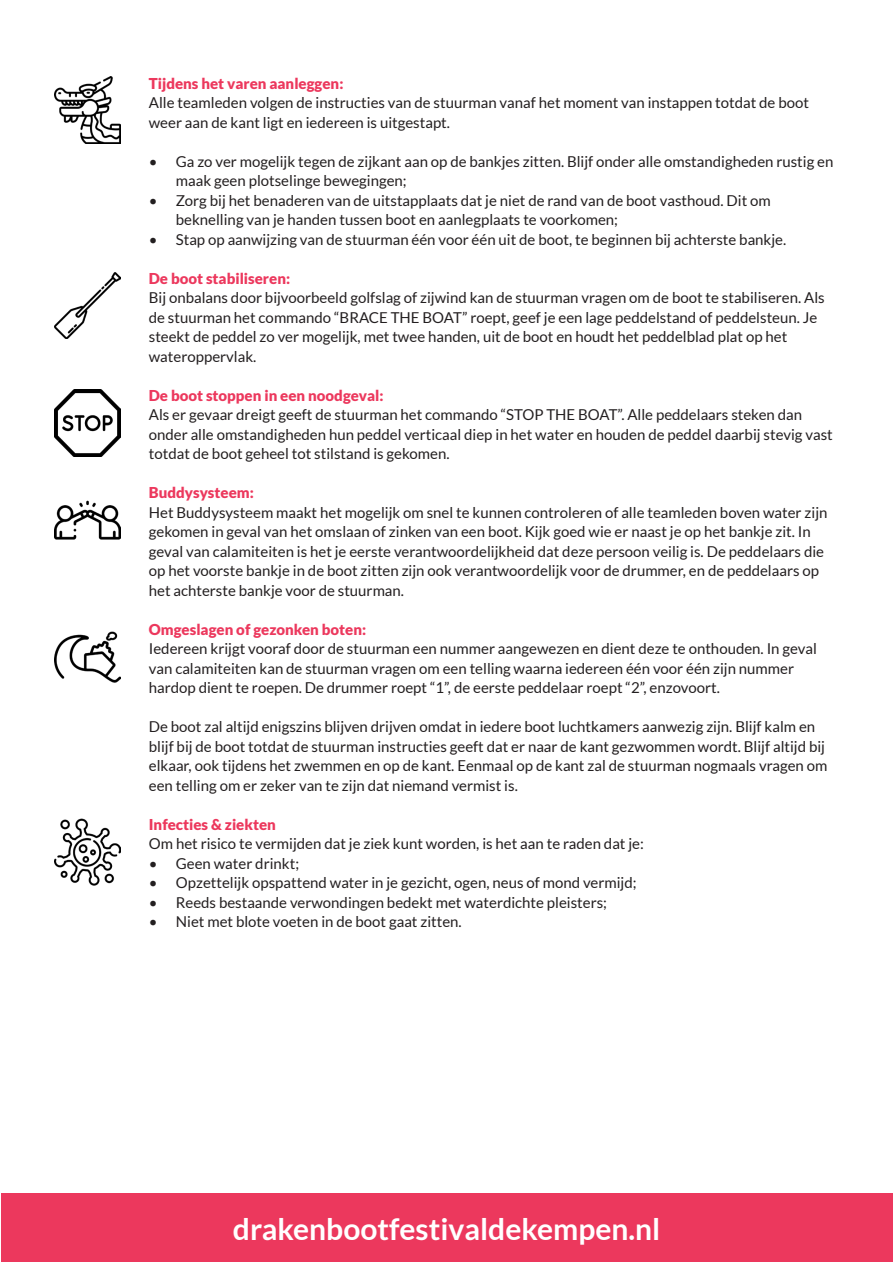
<style>
.page{position:relative;width:893px;height:1263px;background:#fff}
.page>*{position:absolute;margin:0;border:0;box-sizing:border-box;transform-origin:0 0}
.t1{font:700 30px "Lato";color:#fff}
.t2{font:15px/19.5px "Lato";color:#231f20}
.t3{font:900 15px "Lato";color:#ec385d}
</style>
<div class="page">
<div style="left:1px;top:1193px;width:891px;height:69px;background:#ec385d"></div>
<img style="left:54px;top:77px;width:67px;height:66px">
<img style="left:54px;top:272px;width:67px;height:67px">
<img style="left:54px;top:389px;width:67px;height:67px">
<img style="left:54px;top:500px;width:67px;height:40px">
<img style="left:54px;top:631px;width:67px;height:52px">
<img style="left:54px;top:819px;width:67px;height:66px">
<p class="t3" style="left:149px;top:74px;width:196px">Tijdens het varen aanleggen:</p>
<p class="t2" style="left:149px;top:93px;width:662px">Alle teamleden volgen de instructies van de stuurman vanaf het moment van instappen totdat de boot weer aan de kant ligt en iedereen is uitgestapt.</p>
<p class="t2" style="left:176px;top:151px;width:659px;text-indent:-27px">• Ga zo ver mogelijk tegen de zijkant aan op de bankjes zitten. Blijf onder alle omstandigheden rustig en maak geen plotselinge bewegingen;</p>
<p class="t2" style="left:176px;top:190px;width:597px;text-indent:-27px">• Zorg bij het benaderen van de uitstapplaats dat je niet de rand van de boot vasthoud. Dit om beknelling van je handen tussen boot en aanlegplaats te voorkomen;</p>
<p class="t2" style="left:149px;top:229px;width:639px">• Stap op aanwijzing van de stuurman één voor één uit de boot, te beginnen bij achterste bankje.</p>
<p class="t3" style="left:149px;top:269px;width:143px">De boot stabiliseren:</p>
<p class="t2" style="left:149px;top:288px;width:677px">Bij onbalans door bijvoorbeeld golfslag of zijwind kan de stuurman vragen om de boot te stabiliseren. Als de stuurman het commando “BRACE THE BOAT” roept, geef je een lage peddelstand of peddelsteun. Je steekt de peddel zo ver mogelijk, met twee handen, uit de boot en houdt het peddelblad plat op het</p>
<p class="t2" style="left:149px;top:346px;width:109px">wateroppervlak.</p>
<p class="t3" style="left:149px;top:386px;width:236px">De boot stoppen in een noodgeval:</p>
<p class="t2" style="left:149px;top:405px;width:685px">Als er gevaar dreigt geeft de stuurman het commando “STOP THE BOAT”. Alle peddelaars steken dan onder alle omstandigheden hun peddel verticaal diep in het water en houden de peddel daarbij stevig vast totdat de boot geheel tot stilstand is gekomen.</p>
<p class="t3" style="left:149px;top:484px;width:107px">Buddysysteem:</p>
<p class="t2" style="left:149px;top:502px;width:680px">Het Buddysysteem maakt het mogelijk om snel te kunnen controleren of alle teamleden boven water zijn gekomen in geval van het omslaan of zinken van een boot. Kijk goed wie er naast je op het bankje zit. In geval van calamiteiten is het je eerste verantwoordelijkheid dat deze persoon veilig is. De peddelaars die op het voorste bankje in de boot zitten zijn ook verantwoordelijk voor de drummer, en de peddelaars op het achterste bankje voor de stuurman.</p>
<p class="t3" style="left:149px;top:620px;width:219px">Omgeslagen of gezonken boten:</p>
<p class="t2" style="left:149px;top:639px;width:670px">Iedereen krijgt vooraf door de stuurman een nummer aangewezen en dient deze te onthouden. In geval van calamiteiten kan de stuurman vragen om een telling waarna iedereen één voor één zijn nummer</p>
<p class="t2" style="left:149px;top:678px;width:572px">hardop dient te roepen. De drummer roept “1”, de eerste peddelaar roept “2”, enzovoort.</p>
<p class="t2" style="left:149px;top:717px;width:680px">De boot zal altijd enigszins blijven drijven omdat in iedere boot luchtkamers aanwezig zijn. Blijf kalm en blijf bij de boot totdat de stuurman instructies geeft dat er naar de kant gezwommen wordt. Blijf altijd bij elkaar, ook tijdens het zwemmen en op de kant. Eenmaal op de kant zal de stuurman nogmaals vragen om een telling om er zeker van te zijn dat niemand vermist is.</p>
<p class="t3" style="left:149px;top:815px;width:129px">Infecties &amp; ziekten</p>
<p class="t2" style="left:149px;top:834px;width:497px">Om het risico te vermijden dat je ziek kunt worden, is het aan te raden dat je:</p>
<p class="t2" style="left:149px;top:853px;width:152px">• Geen water drinkt;</p>
<p class="t2" style="left:149px;top:873px;width:489px">• Opzettelijk opspattend water in je gezicht, ogen, neus of mond vermijd;</p>
<p class="t2" style="left:149px;top:892px;width:460px">• Reeds bestaande verwondingen bedekt met waterdichte pleisters;</p>
<p class="t2" style="left:149px;top:912px;width:314px">• Niet met blote voeten in de boot gaat zitten.</p>
<p class="t1" style="left:233px;top:1212px;width:429px">drakenbootfestivaldekempen.nl</p>
</div>
